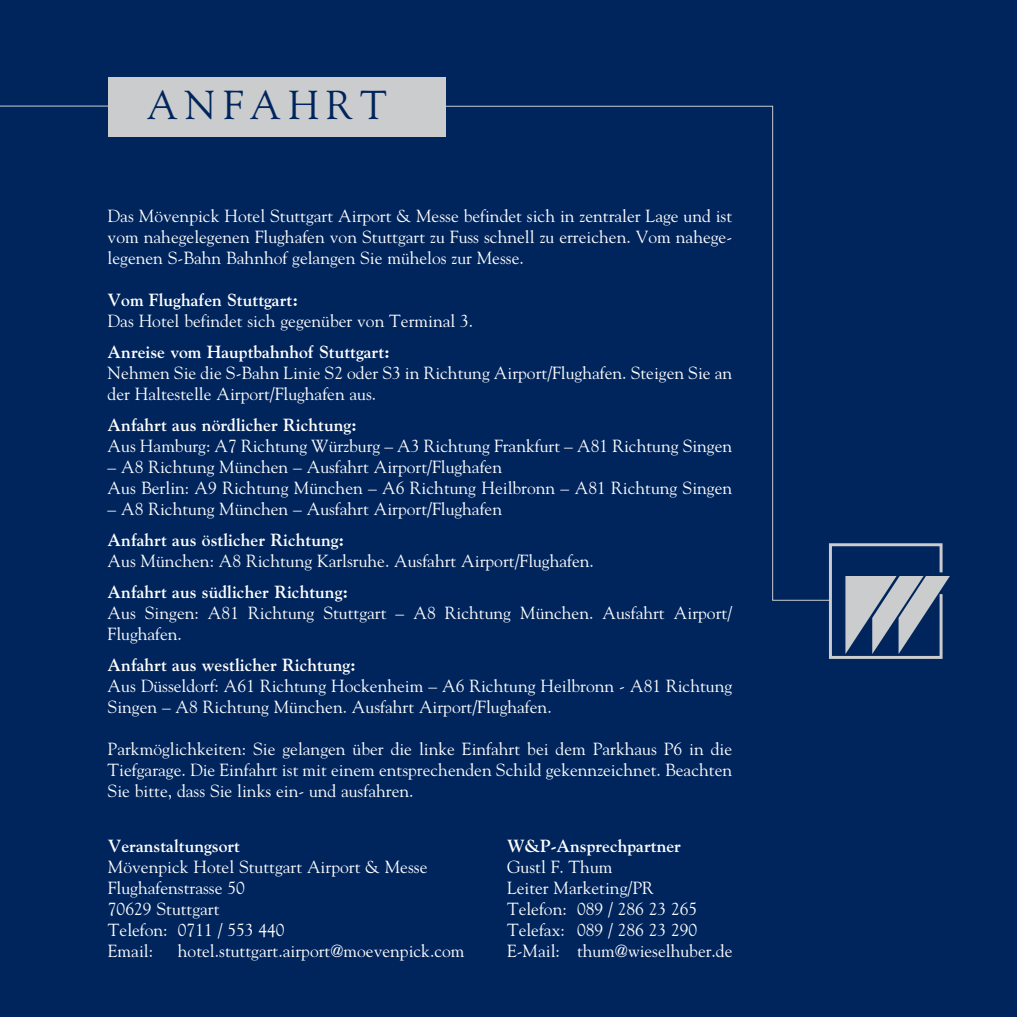
<style>
.page{position:relative;width:1017px;height:1017px;background:#00255d}
.page>*{position:absolute;margin:0;border:0;box-sizing:border-box;transform-origin:0 0}
.t1{font:40.25px "Goudy";letter-spacing:.17em;color:#00255d}
.t2{font:17.5px/21px "Goudy";color:#fff}
.t3{font:700 17.5px "Goudy";color:#fff}
</style>
<div class="page">
<svg style="left:0;top:105px;width:246px;height:32px"></svg>
<svg style="left:829px;top:543px;width:121px;height:116px"></svg>
<div style="left:108px;top:77px;width:337px;height:59px;background:#cbccce"></div>
<svg style="left:404px;top:105px;width:428px;height:496px"></svg>
<h1 class="t1" style="left:147px;top:89px;width:242px">ANFAHRT</h1>
<p class="t2" style="left:108px;top:207px;width:626px;text-align:justify">Das Mövenpick Hotel Stuttgart Airport &amp; Messe befindet sich in zentraler Lage und ist vom nahegelegenen Flughafen von Stuttgart zu Fuss schnell zu erreichen. Vom nahege&shy;legenen S-Bahn Bahnhof gelangen Sie mühelos zur Messe.</p>
<p class="t3" style="left:108px;top:293px;width:192px">Vom Flughafen Stuttgart:</p>
<p class="t2" style="left:108px;top:312px;width:367px">Das Hotel befindet sich gegenüber von Terminal 3.</p>
<p class="t3" style="left:108px;top:345px;width:284px">Anreise vom Hauptbahnhof Stuttgart:</p>
<p class="t2" style="left:108px;top:364px;width:626px">Nehmen Sie die S-Bahn Linie S2 oder S3 in Richtung Airport/Flughafen. Steigen Sie an der Haltestelle Airport/Flughafen aus.</p>
<p class="t3" style="left:108px;top:418px;width:251px">Anfahrt aus nördlicher Richtung:</p>
<p class="t2" style="left:108px;top:437px;width:626px">Aus Hamburg: A7 Richtung Würzburg – A3 Richtung Frankfurt – A81 Richtung Singen</p>
<p class="t2" style="left:108px;top:458px;width:626px">– A8 Richtung München – Ausfahrt Airport/Flughafen<br>Aus Berlin: A9 Richtung München – A6 Richtung Heilbronn – A81 Richtung Singen</p>
<p class="t2" style="left:108px;top:500px;width:396px">– A8 Richtung München – Ausfahrt Airport/Flughafen</p>
<p class="t3" style="left:108px;top:533px;width:238px">Anfahrt aus östlicher Richtung:</p>
<p class="t2" style="left:108px;top:552px;width:488px">Aus München: A8 Richtung Karlsruhe. Ausfahrt Airport/Flughafen.</p>
<p class="t3" style="left:108px;top:585px;width:242px">Anfahrt aus südlicher Richtung:</p>
<p class="t2" style="left:108px;top:603px;width:626px">Aus Singen: A81 Richtung Stuttgart – A8 Richtung München. Ausfahrt Airport/<br>Flughafen.</p>
<p class="t3" style="left:108px;top:658px;width:250px">Anfahrt aus westlicher Richtung:</p>
<p class="t2" style="left:108px;top:676px;width:626px">Aus Düsseldorf: A61 Richtung Hockenheim – A6 Richtung Heilbronn - A81 Richtung<br>Singen – A8 Richtung München. Ausfahrt Airport/Flughafen.</p>
<p class="t2" style="left:108px;top:739px;width:626px;text-align:justify">Parkmöglichkeiten: Sie gelangen über die linke Einfahrt bei dem Parkhaus P6 in die Tiefgarage. Die Einfahrt ist mit einem entsprechenden Schild gekennzeichnet. Beachten Sie bitte, dass Sie links ein- und ausfahren.</p>
<p class="t3" style="left:507px;top:839px;width:176px">W&amp;P-Ansprechpartner</p>
<p class="t2" style="left:507px;top:857px;width:227px">Gustl F. Thum<br>Leiter Marketing/PR<br>Telefon: 089 / 286 23 265<br>Telefax: 089 / 286 23 290<br>E-Mail: thum@wieselhuber.de</p>
<p class="t3" style="left:108px;top:839px;width:134px">Veranstaltungsort</p>
<p class="t2" style="left:108px;top:857px;width:321px">Mövenpick Hotel Stuttgart Airport &amp; Messe<br>Flughafenstrasse 50<br>70629 Stuttgart<br>Telefon: 0711 / 553 440<br>Email:</p>
<p class="t2" style="left:178px;top:941px;width:288px">hotel.stuttgart.airport@moevenpick.com</p>
</div>
